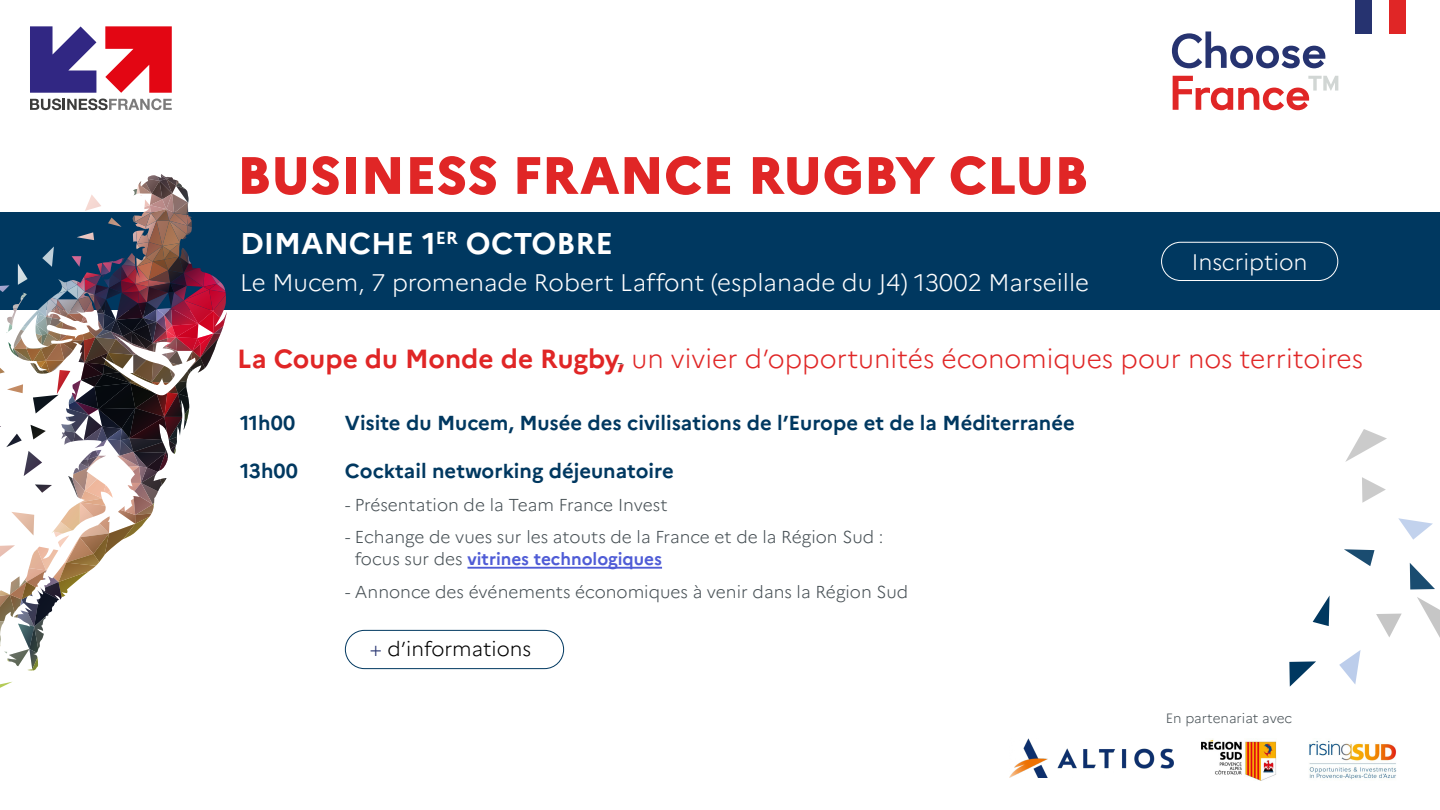
<style>
.page{position:relative;width:1440px;height:810px;background:#fff}
.page>*{position:absolute;margin:0;border:0;box-sizing:border-box;transform-origin:0 0}
.t1{font:800 52.5px "Marianne";color:#e02626}
.t2{font:700 30px "Marianne";color:#fff}
.t3{font:300 26.25px "Marianne";color:#e02626}
.t4{font:300 24px "Marianne";color:#fff}
.t5{font:300 22.5px "Marianne";color:#fff}
.t6{font:700 20.25px "Marianne";color:#003860}
.t7{font:300 20.25px "Marianne";color:#000}
.t8{font:300 17.25px/22.5px "Marianne";color:#485156}
.t9{font:300 13.5px "Marianne";color:#485156}
.s1{font-weight:700}
.s2{font-weight:700;color:#4f5cd6}
.s3{color:#263370}
</style>
<div class="page">
<div style="left:1355px;top:0;width:17px;height:34px;background:#263370"></div>
<div style="left:1389px;top:0;width:17px;height:34px;background:#e02626"></div>
<svg style="left:1173px;top:76px;width:165px;height:34px"></svg>
<svg style="left:1172px;top:31px;width:153px;height:37px"></svg>
<svg style="left:30px;top:26px;width:66px;height:67px"></svg>
<svg style="left:105px;top:26px;width:67px;height:67px"></svg>
<svg style="left:30px;top:99px;width:142px;height:11px"></svg>
<div style="left:0;top:213px;width:1440px;height:97px;background:#003860"></div>
<hr style="left:467px;top:567px;width:195px;height:2px;background:#4f5cd6">
<svg style="left:1376px;top:614px;width:26px;height:23px"></svg>
<svg style="left:1313px;top:595px;width:17px;height:31px"></svg>
<svg style="left:1417px;top:597px;width:23px;height:41px"></svg>
<svg style="left:1289px;top:661px;width:27px;height:26px"></svg>
<svg style="left:1339px;top:650px;width:22px;height:34px"></svg>
<svg style="left:1362px;top:477px;width:24px;height:26px"></svg>
<svg style="left:1344px;top:549px;width:31px;height:17px"></svg>
<svg style="left:1345px;top:429px;width:42px;height:33px"></svg>
<svg style="left:1410px;top:563px;width:25px;height:26px"></svg>
<svg style="left:1398px;top:518px;width:35px;height:22px"></svg>
<img style="left:0;top:174px;width:228px;height:496px">
<svg style="left:0;top:682px;width:12px;height:6px"></svg>
<div style="left:1161px;top:242px;width:177px;height:39px;border:1px solid #fff;border-radius:19px"></div>
<img style="left:1201px;top:739px;width:76px;height:42px">
<img style="left:1309px;top:740px;width:88px;height:39px">
<div style="left:345px;top:630px;width:219px;height:39px;border:1px solid #003860;border-radius:19px"></div>
<img style="left:1009px;top:738px;width:165px;height:39px">
<h1 class="t1" style="left:237px;top:143px;width:853px">BUSINESS FRANCE RUGBY CLUB</h1>
<h2 class="t2" style="left:240px;top:225px;width:374px">DIMANCHE 1<sup>ER</sup> OCTOBRE</h2>
<h3 class="t4" style="left:240px;top:268px;width:851px">Le Mucem, 7 promenade Robert Laffont (esplanade du J4) 13002 Marseille</h3>
<h3 class="t5" style="left:1192px;top:248px;width:118px">Inscription</h3>
<h3 class="t3" style="left:237px;top:343px;width:1128px"><span class="s1">La Coupe du Monde de Rugby,</span> un vivier d’opportunités économiques pour nos territoires</h3>
<p class="t6" style="left:240px;top:410px;width:57px">11h00</p>
<p class="t6" style="left:345px;top:410px;width:731px">Visite du Mucem, Musée des civilisations de l’Europe et de la Méditerranée</p>
<p class="t6" style="left:240px;top:459px;width:60px">13h00</p>
<p class="t6" style="left:345px;top:459px;width:330px">Cocktail networking déjeunatoire</p>
<p class="t8" style="left:345px;top:493px;width:324px">- Présentation de la Team France Invest</p>
<p class="t8" style="left:355px;top:526px;width:530px;text-indent:-10px">- Echange de vues sur les atouts de la France et de la Région Sud : focus sur des <span class="s2">vitrines technologiques</span></p>
<p class="t8" style="left:345px;top:580px;width:565px">- Annonce des événements économiques à venir dans la Région Sud</p>
<p class="t8" style="left:617px;top:350px;width:7px">-</p>
<p class="t7" style="left:370px;top:636px;width:163px"><span class="s3">+</span> d’informations</p>
<p class="t9" style="left:1166px;top:710px;width:128px">En partenariat avec</p>
</div>
